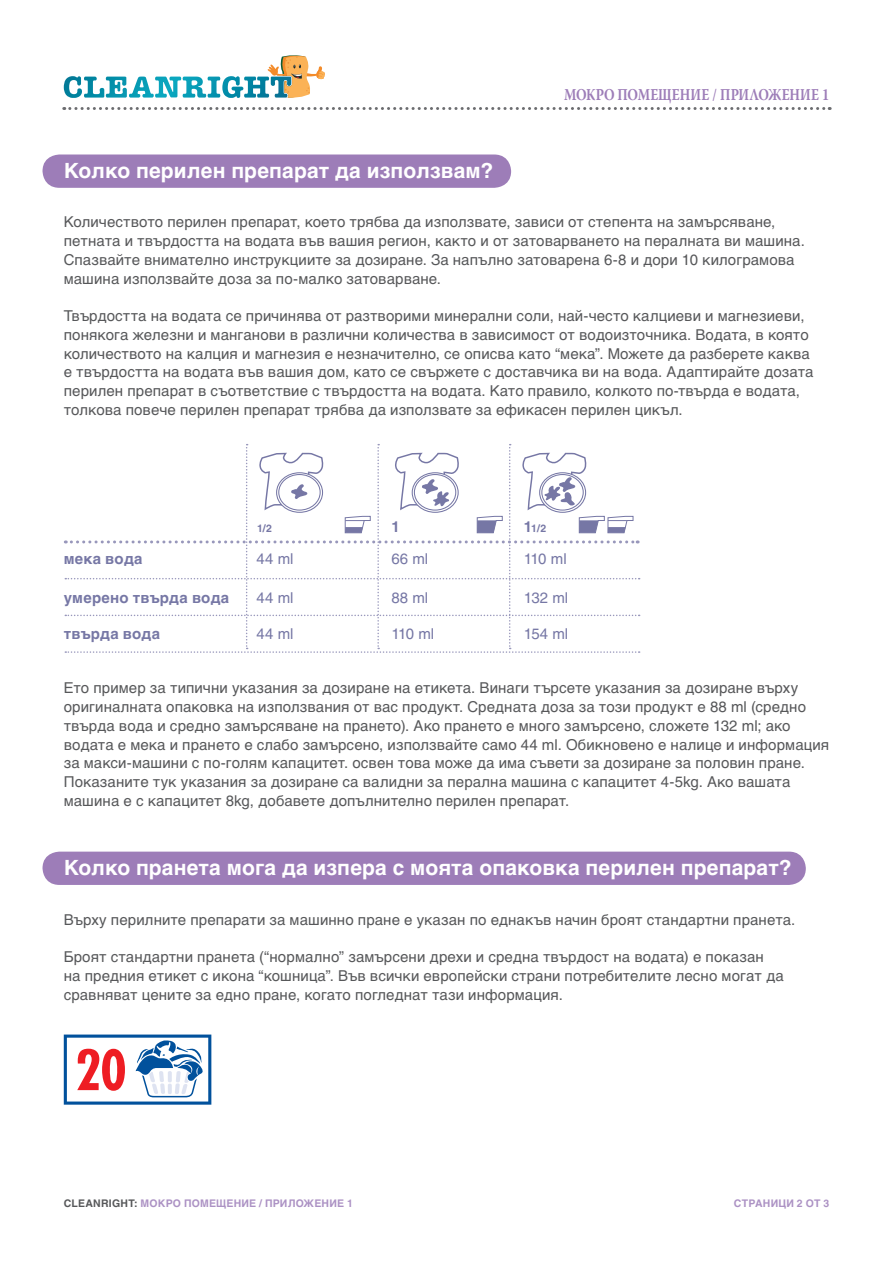
<style>
.page{position:relative;width:893px;height:1263px;background:#fff}
.page>*{position:absolute;margin:0;border:0;box-sizing:border-box;transform-origin:0 0}
.t1{font:700 21px "Helvetica LT Std";letter-spacing:.005em;color:#fff}
.t2{font:700 16.5px "Warnock Pro";color:#9d7db8;scale:.8 1}
.t3{font:15px/18.8px "Helvetica LT Std";letter-spacing:.005em;color:#57585a}
.t4{font:15px "Helvetica LT Std";letter-spacing:.005em;color:#7677a5}
.t5{font:700 15px "Helvetica LT Std";letter-spacing:.015em;color:#7677a5}
.t6{font:700 10.5px "Helvetica LT Std";letter-spacing:.02em;color:#ac92c4}
.t7{font:700 10.5px "Helvetica LT Std";color:#7677a5}
.s1{font-size:15px}
.s2{color:#57585a}
</style>
<div class="page">
<svg style="left:64px;top:107px;width:766px;height:3px"></svg>
<div style="left:43px;top:154px;width:468px;height:34px;background:#9d7db8;border-radius:17px"></div>
<svg style="left:65px;top:444px;width:575px;height:209px"></svg>
<div style="left:43px;top:852px;width:763px;height:33px;background:#9d7db8;border-radius:17px"></div>
<svg style="left:64px;top:1034px;width:147px;height:71px"></svg>
<svg style="left:268px;top:55px;width:57px;height:43px"></svg>
<svg style="left:64px;top:76px;width:179px;height:22px"></svg>
<h1 class="t1" style="left:64px;top:158px;width:431px">Колко перилен препарат да използвам?</h1>
<p class="t2" style="left:564px;top:84px;width:333px">МОКРО ПОМЕЩЕНИЕ / ПРИЛОЖЕНИЕ 1</p>
<p class="t3" style="left:64px;top:213px;width:742px">Количеството перилен препарат, което трябва да използвате, зависи от степента на замърсяване, петната и твърдостта на водата във вашия регион, както и от затоварването на пералната ви машина.<br>Спазвайте внимателно инструкциите за дозиране. За напълно затоварена 6-8 и дори 10 килограмова машина използвайте доза за по-малко затоварване.</p>
<p class="t3" style="left:64px;top:306px;width:751px">Твърдостта на водата се причинява от разтворими минерални соли, най-често калциеви и магнезиеви, понякога железни и манганови в различни количества в зависимост от водоизточника. Водата, в която количеството на калция и магнезия е незначително, се описва като “мека”. Можете да разберете каква е твърдостта на водата във вашия дом, като се свържете с доставчика ви на вода. Адаптирайте дозата перилен препарат в съответствие с твърдостта на водата. Като правило, колкото по-твърда е водата, толкова повече перилен препарат трябва да използвате за ефикасен перилен цикъл.</p>
<p class="t5" style="left:64px;top:550px;width:80px">мека вода</p>
<p class="t5" style="left:64px;top:588px;width:167px">умерено твърда вода</p>
<p class="t5" style="left:64px;top:625px;width:98px">твърда вода</p>
<p class="t7" style="left:257px;top:522px;width:16px">1/2</p>
<p class="t5" style="left:391px;top:518px;width:10px">1</p>
<p class="t7" style="left:524px;top:522px;width:24px"><span class="s1">1</span>1/2</p>
<p class="t4" style="left:257px;top:550px;width:38px">44 ml</p>
<p class="t4" style="left:257px;top:589px;width:38px">44 ml</p>
<p class="t4" style="left:257px;top:625px;width:38px">44 ml</p>
<p class="t4" style="left:391px;top:550px;width:38px">66 ml</p>
<p class="t4" style="left:391px;top:589px;width:38px">88 ml</p>
<p class="t4" style="left:391px;top:625px;width:44px">110 ml</p>
<p class="t4" style="left:524px;top:550px;width:44px">110 ml</p>
<p class="t4" style="left:524px;top:589px;width:46px">132 ml</p>
<p class="t4" style="left:524px;top:625px;width:46px">154 ml</p>
<p class="t3" style="left:64px;top:679px;width:767px">Ето пример за типични указания за дозиране на етикета. Винаги търсете указания за дозиране върху оригиналната опаковка на използвания от вас продукт. Средната доза за този продукт е 88 ml (средно твърда вода и средно замърсяване на прането). Ако прането е много замърсено, сложете 132 ml; ако водата е мека и прането е слабо замърсено, използвайте само 44 ml. Обикновено е налице и информация за макси-машини с по-голям капацитет. освен това може да има съвети за дозиране за половин пране.<br>Показаните тук указания за дозиране са валидни за перална машина с капацитет 4-5kg. Ако вашата машина е с капацитет 8kg, добавете допълнително перилен препарат.</p>
<h1 class="t1" style="left:64px;top:855px;width:729px">Колко пранета мога да изпера с моята опаковка перилен препарат?</h1>
<p class="t3" style="left:64px;top:910px;width:733px">Върху перилните препарати за машинно пране е указан по еднакъв начин броят стандартни пранета.</p>
<p class="t3" style="left:64px;top:947px;width:721px">Броят стандартни пранета (“нормално” замърсени дрехи и средна твърдост на водата) е показан на предния етикет с икона “кошница”. Във всички европейски страни потребителите лесно могат да сравняват цените за едно пране, когато погледнат тази информация.</p>
<p class="t6" style="left:64px;top:1196px;width:291px"><span class="s2">CLEANRIGHT:</span> МОКРО ПОМЕЩЕНИЕ / ПРИЛОЖЕНИЕ 1</p>
<p class="t6" style="left:734px;top:1196px;width:97px">Cтрани ци 2 oт 3</p>
</div>
